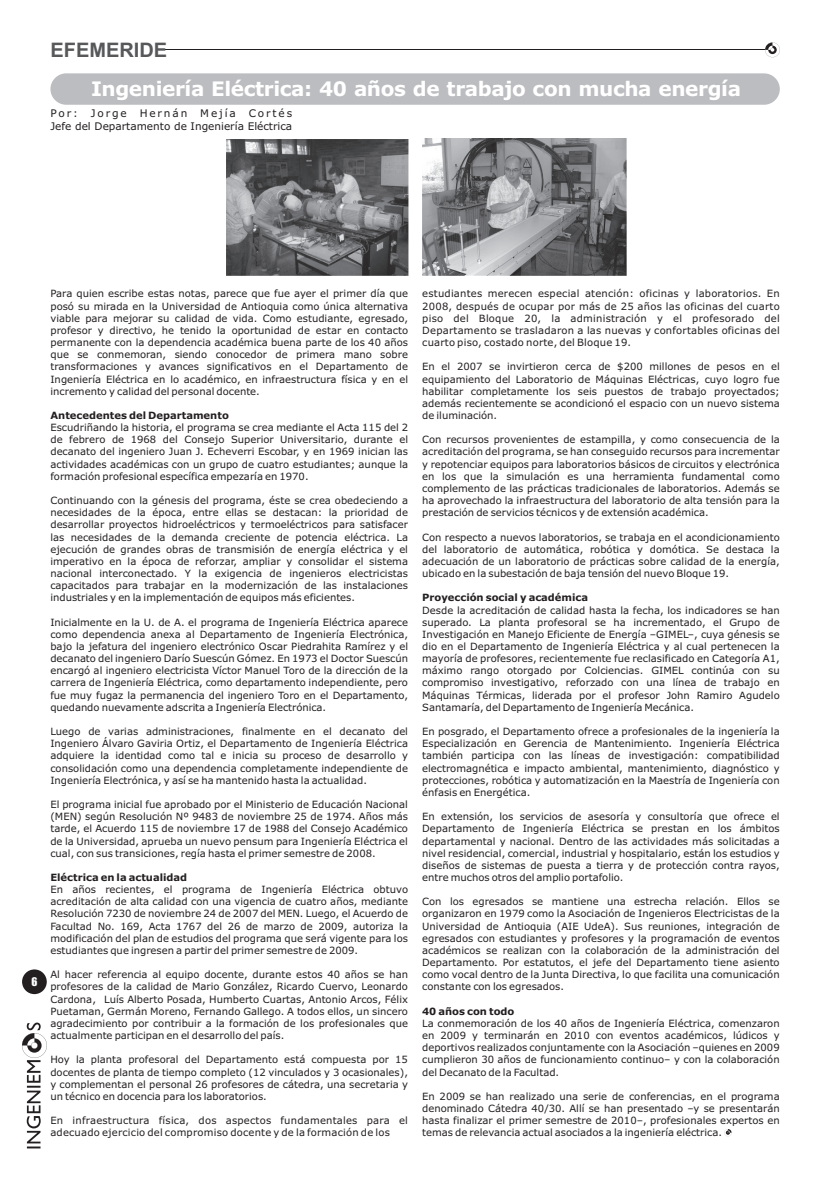
<style>
.page{position:relative;width:823px;height:1191px;background:#fff}
.page>*{position:absolute;margin:0;border:0;box-sizing:border-box;transform-origin:0 0}
.t1{font:700 20px "Verdana";letter-spacing:-.02em;color:#fff}
.t2{font:700 20px "Arial";color:#57585a}
.t3{font:11px "Impact";color:#fff}
.t4{font:10.5px/12.8px "Verdana";color:#231f20}
.t5{font:10px/12.2px "Verdana";color:#231f20;text-align:justify}
.t6{font:10px/12.2px "Verdana";letter-spacing:.02em;color:#231f20}
.t7{font:700 10px "Verdana";color:#231f20}
</style>
<div class="page">
<div style="left:50px;top:73px;width:729px;height:32px;background:#bcbdc0;border-radius:16px"></div>
<div style="left:22px;top:969px;width:25px;height:25px;background:#231f20;border-radius:50%"></div>
<svg style="left:22px;top:1022px;width:25px;height:126px"></svg>
<hr style="left:164px;top:49px;width:607px;height:1px;background:#231f20">
<svg style="left:765px;top:42px;width:14px;height:15px"></svg>
<svg style="left:724px;top:1129px;width:7px;height:7px"></svg>
<img style="left:422px;top:138px;width:204px;height:138px">
<img style="left:226px;top:139px;width:182px;height:137px">
<h1 class="t2" style="left:50px;top:43px;width:118px">EFEMERIDE</h1>
<h1 class="t1" style="left:91px;top:81px;width:651px">Ingeniería Eléctrica: 40 años de trabajo con mucha energía</h1>
<p class="t4" style="left:50px;top:108px;width:243px">Por: Jorge Hernán Mejía Cortés<br>Jefe del Departamento de Ingeniería Eléctrica</p>
<p class="t3" style="left:32px;top:977px;width:7px">6</p>
<p class="t5" style="left:50px;top:288px;width:359px">Para quien escribe estas notas, parece que fue ayer el primer día que posó su mirada en la Universidad de Antioquia como única alternativa viable para mejorar su calidad de vida. Como estudiante, egresado, profesor y directivo, he tenido la oportunidad de estar en contacto permanente con la dependencia académica buena parte de los 40 años que se conmemoran, siendo conocedor de primera mano sobre transformaciones y avances significativos en el Departamento de Ingeniería Eléctrica en lo académico, en infraestructura física y en el incremento y calidad del personal docente.</p>
<p class="t7" style="left:50px;top:411px;width:180px">Antecedentes del Departamento</p>
<p class="t5" style="left:50px;top:422px;width:359px">Escudriñando la historia, el programa se crea mediante el Acta 115 del 2 de febrero de 1968 del Consejo Superior Universitario, durante el decanato del ingeniero Juan J. Echeverri Escobar, y en 1969 inician las actividades académicas con un grupo de cuatro estudiantes; aunque la formación profesional específica empezaría en 1970.</p>
<p class="t5" style="left:50px;top:495px;width:359px">Continuando con la génesis del programa, éste se crea obedeciendo a necesidades de la época, entre ellas se destacan: la prioridad de desarrollar proyectos hidroeléctricos y termoeléctricos para satisfacer las necesidades de la demanda creciente de potencia eléctrica. La ejecución de grandes obras de transmisión de energía eléctrica y el imperativo en la época de reforzar, ampliar y consolidar el sistema nacional interconectado. Y la exigencia de ingenieros electricistas capacitados para trabajar en la modernización de las instalaciones industriales y en la implementación de equipos más eficientes.</p>
<p class="t5" style="left:50px;top:617px;width:359px">Inicialmente en la U. de A. el programa de Ingeniería Eléctrica aparece como dependencia anexa al Departamento de Ingeniería Electrónica, bajo la jefatura del ingeniero electrónico Oscar Piedrahita Ramírez y el decanato del ingeniero Darío Suescún Gómez. En 1973 el Doctor Suescún encargó al ingeniero electricista Víctor Manuel Toro de la dirección de la carrera de Ingeniería Eléctrica, como departamento independiente, pero fue muy fugaz la permanencia del ingeniero Toro en el Departamento, quedando nuevamente adscrita a Ingeniería Electrónica.</p>
<p class="t5" style="left:50px;top:726px;width:359px">Luego de varias administraciones, finalmente en el decanato del Ingeniero Álvaro Gaviria Ortiz, el Departamento de Ingeniería Eléctrica adquiere la identidad como tal e inicia su proceso de desarrollo y consolidación como una dependencia completamente independiente de Ingeniería Electrónica, y así se ha mantenido hasta la actualidad.</p>
<p class="t5" style="left:50px;top:799px;width:359px">El programa inicial fue aprobado por el Ministerio de Educación Nacional (MEN) según Resolución Nº 9483 de noviembre 25 de 1974. Años más tarde, el Acuerdo 115 de noviembre 17 de 1988 del Consejo Académico de la Universidad, aprueba un nuevo pensum para Ingeniería Eléctrica el cual, con sus transiciones, regía hasta el primer semestre de 2008.</p>
<p class="t7" style="left:50px;top:873px;width:138px">Eléctrica en la actualidad</p>
<p class="t5" style="left:50px;top:884px;width:359px">En años recientes, el programa de Ingeniería Eléctrica obtuvo acreditación de alta calidad con una vigencia de cuatro años, mediante Resolución 7230 de noviembre 24 de 2007 del MEN. Luego, el Acuerdo de Facultad No. 169, Acta 1767 del 26 de marzo de 2009, autoriza la modificación del plan de estudios del programa que será vigente para los estudiantes que ingresen a partir del primer semestre de 2009.</p>
<p class="t5" style="left:50px;top:969px;width:359px">Al hacer referencia al equipo docente, durante estos 40 años se han profesores de la calidad de Mario González, Ricardo Cuervo, Leonardo Cardona, Luís Alberto Posada, Humberto Cuartas, Antonio Arcos, Félix Puetaman, Germán Moreno, Fernando Gallego. A todos ellos, un sincero agradecimiento por contribuir a la formación de los profesionales que actualmente participan en el desarrollo del país.</p>
<p class="t5" style="left:50px;top:1054px;width:359px">Hoy la planta profesoral del Departamento está compuesta por 15 docentes de planta de tiempo completo (12 vinculados y 3 ocasionales), y complementan el personal 26 profesores de cátedra, una secretaria y un técnico en docencia para los laboratorios.</p>
<p class="t6" style="left:50px;top:1115px;width:359px">En infraestructura física, dos aspectos fundamentales para el adecuado ejercicio del compromiso docente y de la formación de los</p>
<p class="t5" style="left:422px;top:288px;width:359px">estudiantes merecen especial atención: oficinas y laboratorios. En 2008, después de ocupar por más de 25 años las oficinas del cuarto piso del Bloque 20, la administración y el profesorado del Departamento se trasladaron a las nuevas y confortables oficinas del cuarto piso, costado norte, del Bloque 19.</p>
<p class="t5" style="left:422px;top:361px;width:359px">En el 2007 se invirtieron cerca de $200 millones de pesos en el equipamiento del Laboratorio de Máquinas Eléctricas, cuyo logro fue habilitar completamente los seis puestos de trabajo proyectados; además recientemente se acondicionó el espacio con un nuevo sistema de iluminación.</p>
<p class="t5" style="left:422px;top:434px;width:359px">Con recursos provenientes de estampilla, y como consecuencia de la acreditación del programa, se han conseguido recursos para incrementar y repotenciar equipos para laboratorios básicos de circuitos y electrónica en los que la simulación es una herramienta fundamental como complemento de las prácticas tradicionales de laboratorios. Además se ha aprovechado la infraestructura del laboratorio de alta tensión para la prestación de servicios técnicos y de extensión académica.</p>
<p class="t5" style="left:422px;top:531px;width:359px">Con respecto a nuevos laboratorios, se trabaja en el acondicionamiento del laboratorio de automática, robótica y domótica. Se destaca la adecuación de un laboratorio de prácticas sobre calidad de la energía, ubicado en la subestación de baja tensión del nuevo Bloque 19.</p>
<p class="t7" style="left:422px;top:593px;width:167px">Proyección social y académica</p>
<p class="t5" style="left:422px;top:604px;width:359px">Desde la acreditación de calidad hasta la fecha, los indicadores se han superado. La planta profesoral se ha incrementado, el Grupo de Investigación en Manejo Eficiente de Energía –GIMEL–, cuya génesis se dio en el Departamento de Ingeniería Eléctrica y al cual pertenecen la mayoría de profesores, recientemente fue reclasificado en Categoría A1, máximo rango otorgado por Colciencias. GIMEL continúa con su compromiso investigativo, reforzado con una línea de trabajo en Máquinas Térmicas, liderada por el profesor John Ramiro Agudelo Santamaría, del Departamento de Ingeniería Mecánica.</p>
<p class="t5" style="left:422px;top:726px;width:359px">En posgrado, el Departamento ofrece a profesionales de la ingeniería la Especialización en Gerencia de Mantenimiento. Ingeniería Eléctrica también participa con las líneas de investigación: compatibilidad electromagnética e impacto ambiental, mantenimiento, diagnóstico y protecciones, robótica y automatización en la Maestría de Ingeniería con énfasis en Energética.</p>
<p class="t5" style="left:422px;top:811px;width:359px">En extensión, los servicios de asesoría y consultoría que ofrece el Departamento de Ingeniería Eléctrica se prestan en los ámbitos departamental y nacional. Dentro de las actividades más solicitadas a nivel residencial, comercial, industrial y hospitalario, están los estudios y diseños de sistemas de puesta a tierra y de protección contra rayos, entre muchos otros del amplio portafolio.</p>
<p class="t5" style="left:422px;top:896px;width:359px">Con los egresados se mantiene una estrecha relación. Ellos se organizaron en 1979 como la Asociación de Ingenieros Electricistas de la Universidad de Antioquia (AIE UdeA). Sus reuniones, integración de egresados con estudiantes y profesores y la programación de eventos académicos se realizan con la colaboración de la administración del Departamento. Por estatutos, el jefe del Departamento tiene asiento como vocal dentro de la Junta Directiva, lo que facilita una comunicación constante con los egresados.</p>
<p class="t7" style="left:422px;top:1007px;width:94px">40 años con todo</p>
<p class="t5" style="left:422px;top:1018px;width:359px">La conmemoración de los 40 años de Ingeniería Eléctrica, comenzaron en 2009 y terminarán en 2010 con eventos académicos, lúdicos y deportivos realizados conjuntamente con la Asociación –quienes en 2009 cumplieron 30 años de funcionamiento continuo– y con la colaboración del Decanato de la Facultad.</p>
<p class="t5" style="left:422px;top:1091px;width:359px">En 2009 se han realizado una serie de conferencias, en el programa denominado Cátedra 40/30. Allí se han presentado –y se presentarán hasta finalizar el primer semestre de 2010–, profesionales expertos en temas de relevancia actual asociados a la ingeniería eléctrica.</p>
</div>
